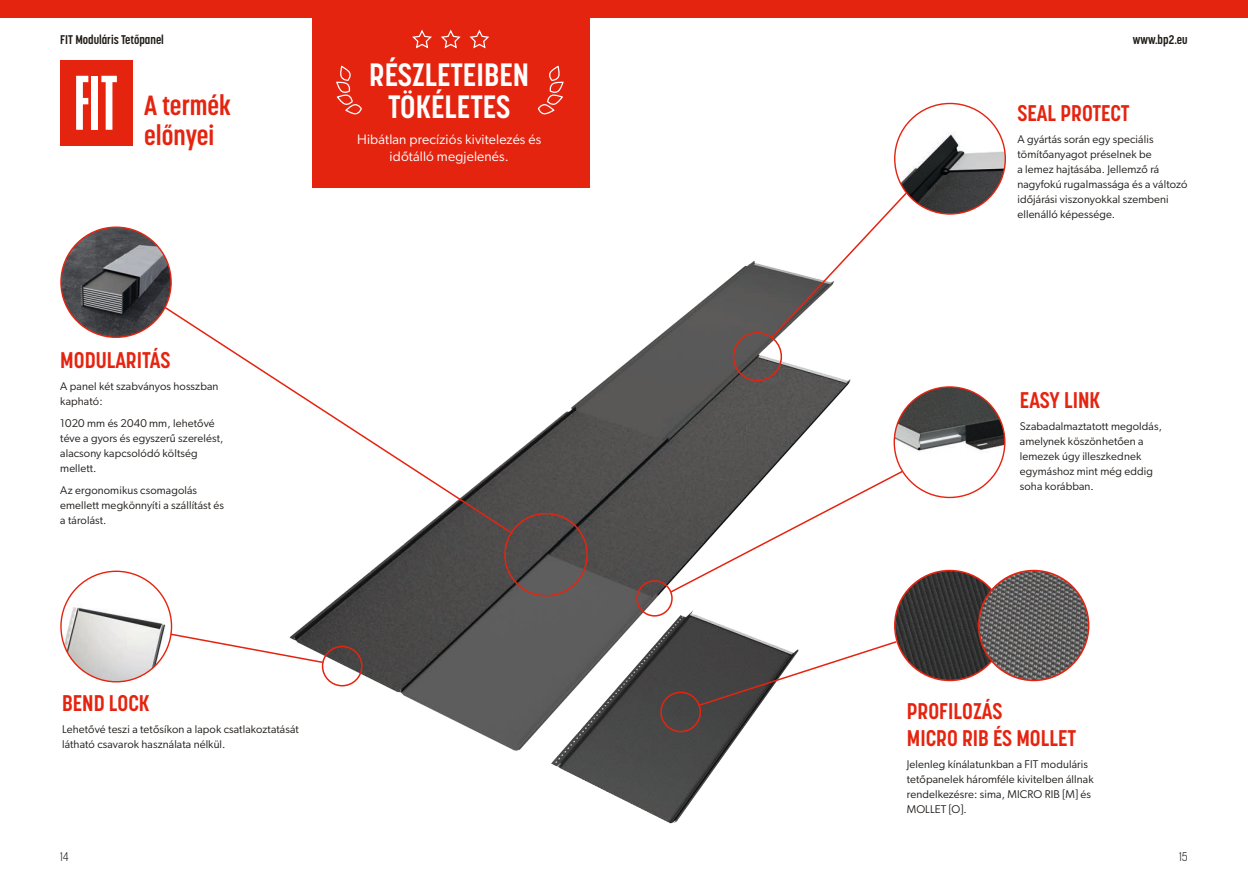
<style>
.page{position:relative;width:1248px;height:886px;background:#fff}
.page>*{position:absolute;margin:0;border:0;box-sizing:border-box;transform-origin:0 0}
.TYTUŁ{font:700 32px/32px "Korolev Condensed";color:#fff;text-align:center}
.TYTUŁ-2{font:700 27.5px/30px "Korolev Condensed";color:#e52410}
.Styl_akapitowy_1{font:700 22.5px/26.2px "Korolev Condensed";color:#e52410}
.TYTUŁ-3{font:13.75px/17.5px "Gibson";letter-spacing:.01em;color:#fff;text-align:center}
.t1{font:700 12.5px "Korolev Condensed";color:#1f1c19}
.t2{font:300 12.5px "Korolev Condensed";color:#1f1c19}
.BASIC{font:11.25px/15px "Gibson";letter-spacing:.01em;color:#1f1c19}
</style>
<div class="page">
<div style="left:0;top:0;width:1247px;height:18px;background:#e52410"></div>
<img style="left:144px;top:234px;width:862px;height:590px">
<img style="left:61px;top:590px;width:108px;height:92px">
<img style="left:61px;top:227px;width:110px;height:110px;border-radius:55px">
<div style="left:504px;top:513px;width:83px;height:83px;border:2px solid #e52410;border-radius:50%"></div>
<div style="left:322px;top:646px;width:40px;height:40px;border:2px solid #e52410;border-radius:50%"></div>
<svg style="left:163px;top:305px;width:349px;height:229px"></svg>
<svg style="left:169px;top:632px;width:155px;height:32px"></svg>
<div style="left:60px;top:60px;width:73px;height:85px;background:#e52410"></div>
<svg style="left:76px;top:76px;width:12px;height:54px"></svg>
<div style="left:92px;top:76px;width:6px;height:54px;background:#fff"></div>
<svg style="left:101px;top:76px;width:16px;height:54px"></svg>
<div style="left:312px;top:18px;width:277px;height:170px;background:#e52410"></div>
<svg style="left:537px;top:66px;width:27px;height:49px"></svg>
<svg style="left:336px;top:66px;width:26px;height:49px"></svg>
<svg style="left:441px;top:29px;width:20px;height:20px"></svg>
<svg style="left:469px;top:29px;width:21px;height:20px"></svg>
<svg style="left:412px;top:29px;width:20px;height:20px"></svg>
<img style="left:894px;top:387px;width:110px;height:84px">
<img style="left:894px;top:123px;width:111px;height:91px">
<div style="left:636px;top:580px;width:36px;height:37px;border:2px solid #e52410;border-radius:50%"></div>
<div style="left:660px;top:691px;width:41px;height:41px;border:2px solid #e52410;border-radius:50%"></div>
<div style="left:732px;top:332px;width:50px;height:49px;border:2px solid #e52410;border-radius:50%"></div>
<svg style="left:769px;top:191px;width:139px;height:148px"></svg>
<svg style="left:697px;top:640px;width:201px;height:67px"></svg>
<svg style="left:669px;top:469px;width:235px;height:125px"></svg>
<img style="left:894px;top:570px;width:110px;height:110px;border-radius:55px">
<img style="left:978px;top:570px;width:110px;height:110px;border-radius:55px">
<div style="left:977px;top:570px;width:112px;height:111px;border:2px solid #e52410;border-radius:50%"></div>
<p class="t1" style="left:60px;top:32px;width:105px">FIT Moduláris Tetőpanel</p>
<p class="t1" style="left:1132px;top:32px;width:56px">www.bp2.eu</p>
<p class="TYTUŁ-2" style="left:144px;top:91px;width:88px">A termék előnyei</p>
<p class="TYTUŁ" style="left:369px;top:59px;width:161px">RÉSZLETEIBEN<br>TÖKÉLETES</p>
<p class="TYTUŁ-3" style="left:357px;top:130px;width:186px">Hibátlan precíziós kivitelezés és időtálló megjelenés.</p>
<p class="Styl_akapitowy_1" style="left:60px;top:347px;width:112px">MODULARITÁS</p>
<p class="BASIC" style="left:60px;top:378px;width:160px">A panel két szabványos hosszban kapható:</p>
<p class="BASIC" style="left:60px;top:416px;width:165px">1020 mm és 2040 mm, lehetővé téve a gyors és egyszerű szerelést, alacsony kapcsolódó költség mellett.</p>
<p class="BASIC" style="left:60px;top:483px;width:165px">Az ergonomikus csomagolás emellett megkönnyíti a szállítást és a tárolást.</p>
<p class="Styl_akapitowy_1" style="left:62px;top:690px;width:89px">BEND LOCK</p>
<p class="BASIC" style="left:62px;top:722px;width:238px">Lehetővé teszi a tetősíkon a lapok csatlakoztatását látható csavarok használata nélkül.</p>
<p class="Styl_akapitowy_1" style="left:1017px;top:100px;width:114px">SEAL PROTECT</p>
<p class="BASIC" style="left:1017px;top:131px;width:171px">A gyártás során egy speciális tömítőanyagot préselnek be<br>a lemez hajtásába. Jellemző rá nagyfokú rugalmassága és a változó időjárási viszonyokkal szembeni ellenálló képessége.</p>
<p class="Styl_akapitowy_1" style="left:1019px;top:386px;width:82px">EASY LINK</p>
<p class="BASIC" style="left:1019px;top:418px;width:144px">Szabadalmaztatott megoldás, amelynek köszönhetően a lemezek úgy illeszkednek egymáshoz mint még eddig soha korábban.</p>
<p class="Styl_akapitowy_1" style="left:906px;top:698px;width:171px">PROFILOZÁS<br>MICRO RIB ÉS MOLLET</p>
<p class="BASIC" style="left:906px;top:756px;width:188px">Jelenleg kínálatunkban a FIT moduláris tetőpanelek háromféle kivitelben állnak rendelkezésre: sima, MICRO RIB [M] és MOLLET [O].</p>
<p class="t2" style="left:60px;top:849px;width:10px">14</p>
<p class="t2" style="left:1178px;top:849px;width:10px">15</p>
</div>
